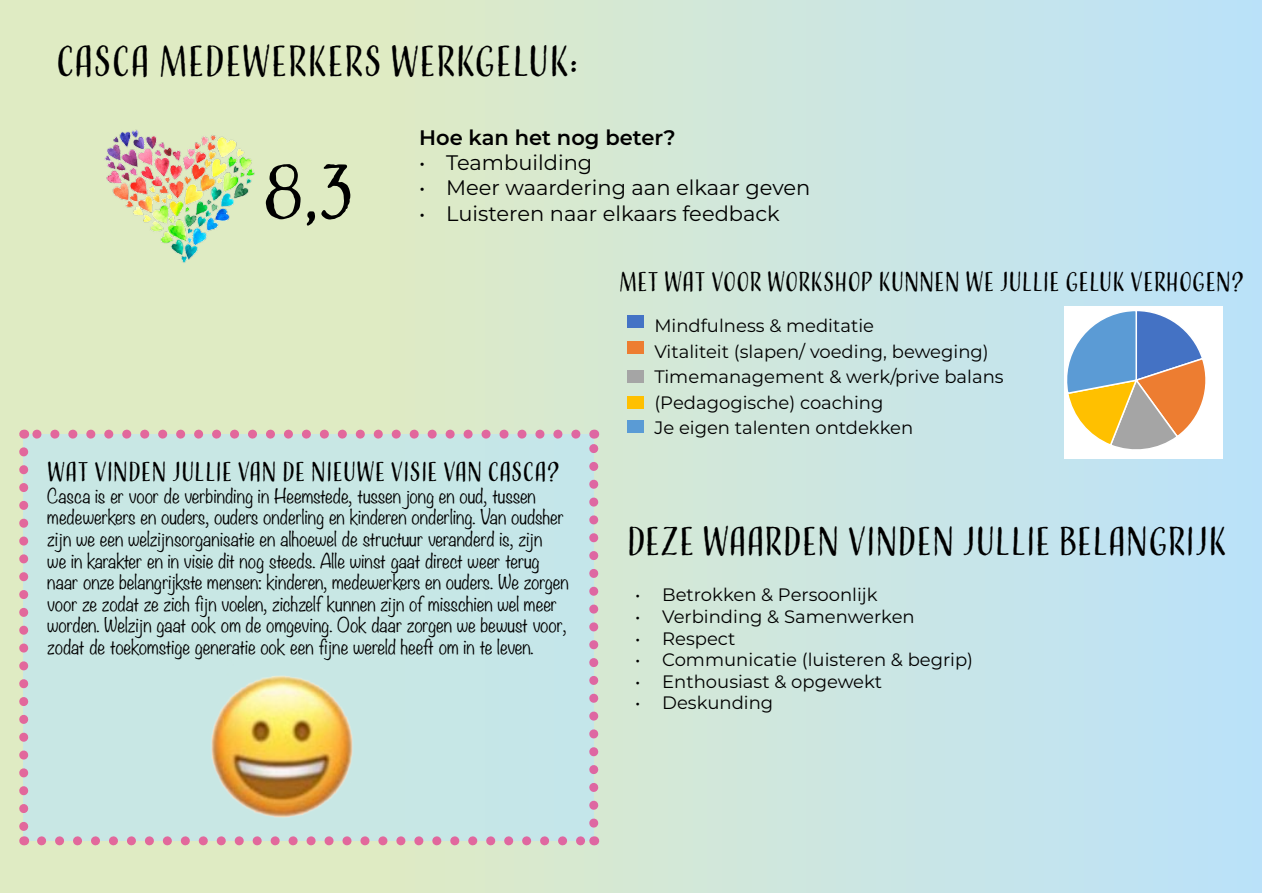
<style>
.page{position:relative;width:1263px;height:893px;background:#fff}
.page>*{position:absolute;margin:0;border:0;box-sizing:border-box;transform-origin:0 0}
.t1{font:72px "Adorn Condensed Sans";color:#000}
.t2{font:40.5px "Adorn Condensed Sans";letter-spacing:-.005em;color:#000}
.t3{font:37.5px "Adorn Condensed Sans";letter-spacing:-.005em;color:#000}
.t4{font:25.5px "Adorn Condensed Sans";letter-spacing:-.005em;color:#000}
.t5{font:21px "Montserrat";color:#000}
.t6{font:600 21px "Montserrat";color:#000}
.t7{font:300 18px/21.6px "Noteworthy";color:#000}
.t8{font:18px/25.5px "Montserrat";color:#000}
</style>
<div class="page">
<div style="left:0;top:0;width:1261px;height:893px;background:linear-gradient(to right,#e7edb8,#bee2f6)"></div>
<div style="left:24px;top:434px;width:570px;height:407px;background:#c8e7e4"></div>
<svg style="left:42px;top:836px;width:543px;height:9px"></svg>
<svg style="left:33px;top:430px;width:543px;height:9px"></svg>
<svg style="left:19px;top:452px;width:9px;height:393px"></svg>
<svg style="left:589px;top:430px;width:9px;height:393px"></svg>
<img style="left:97px;top:110px;width:162px;height:162px">
<svg style="left:1064px;top:306px;width:159px;height:152px"></svg>
<div style="left:627px;top:315px;width:16px;height:13px;background:#4473c5"></div>
<div style="left:627px;top:342px;width:16px;height:12px;background:#ed7d31"></div>
<div style="left:627px;top:370px;width:16px;height:12px;background:#a5a5a5"></div>
<div style="left:627px;top:396px;width:16px;height:13px;background:#ffc000"></div>
<div style="left:627px;top:420px;width:16px;height:12px;background:#5a9bd5"></div>
<img style="left:211px;top:675px;width:142px;height:143px">
<h2 class="t2" style="left:56px;top:36px;width:524px">CASCA MEDEWERKERS WERKGELUK:</h2>
<h1 class="t1" style="left:263px;top:147px;width:92px">8,3</h1>
<p class="t6" style="left:419px;top:123px;width:258px">Hoe kan het nog beter?</p>
<p class="t5" style="left:419px;top:148px;width:175px">• Teambuilding</p>
<p class="t5" style="left:419px;top:173px;width:393px">• Meer waardering aan elkaar geven</p>
<p class="t5" style="left:419px;top:199px;width:362px">• Luisteren naar elkaars feedback</p>
<h3 class="t4" style="left:619px;top:266px;width:627px">MET WAT VOOR WORKSHOP KUNNEN WE JULLIE GELUK VERHOGEN?</h3>
<p class="t8" style="left:654px;top:312px;width:351px">Mindfulness &amp; meditatie<br>Vitaliteit (slapen/ voeding, beweging)<br>Timemanagement &amp; werk/prive balans (Pedagogische) coaching<br>Je eigen talenten ontdekken</p>
<h3 class="t4" style="left:47px;top:456px;width:514px">WAT VINDEN JULLIE VAN DE NIEUWE VISIE VAN CASCA?</h3>
<p class="t7" style="left:47px;top:484px;width:523px">Casca is er voor de verbinding in Heemstede, tussen jong en oud, tussen medewerkers en ouders, ouders onderling en kinderen onderling. Van oudsher zijn we een welzijnsorganisatie en alhoewel de structuur veranderd is, zijn<br>we in karakter en in visie dit nog steeds. Alle winst gaat direct weer terug naar onze belangrijkste mensen: kinderen, medewerkers en ouders. We zorgen voor ze zodat ze zich fijn voelen, zichzelf kunnen zijn of misschien wel meer worden. Welzijn gaat ook om de omgeving. Ook daar zorgen we bewust voor, zodat de toekomstige generatie ook een fijne wereld heeft om in te leven.</p>
<h3 class="t3" style="left:627px;top:518px;width:601px">DEZE WAARDEN VINDEN JULLIE BELANGRIJK</h3>
<p class="t8" style="left:635px;top:582px;width:244px">• Betrokken &amp; Persoonlijk</p>
<p class="t8" style="left:635px;top:603px;width:281px">• Verbinding &amp; Samenwerken</p>
<p class="t8" style="left:635px;top:625px;width:102px">• Respect</p>
<p class="t8" style="left:635px;top:646px;width:339px">• Communicatie (luisteren &amp; begrip)</p>
<p class="t8" style="left:635px;top:668px;width:249px">• Enthousiast &amp; opgewekt</p>
<p class="t8" style="left:635px;top:690px;width:140px">• Deskunding</p>
</div>
